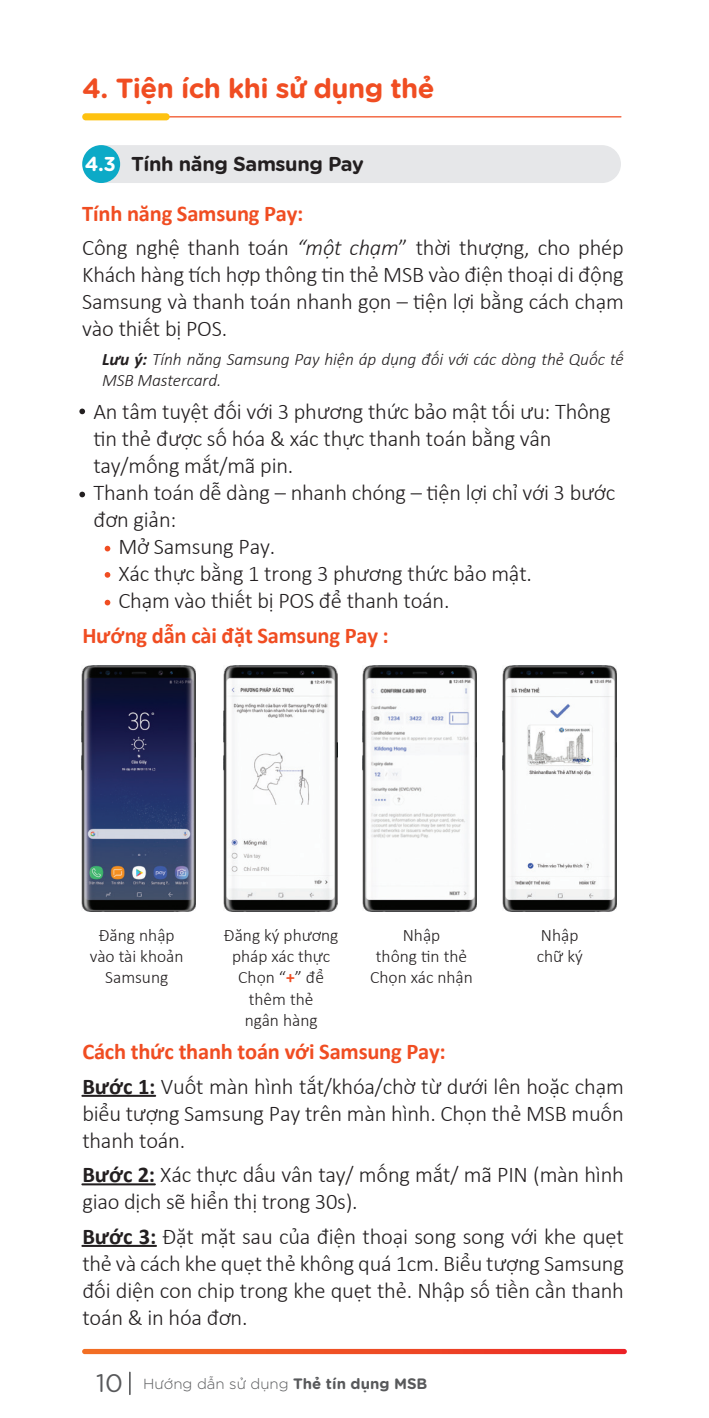
<style>
.page{position:relative;width:709px;height:1418px;background:#fff}
.page>*{position:absolute;margin:0;border:0;box-sizing:border-box;transform-origin:0 0}
.t1{font:700 27.5px "SVN Gotham Rounded";letter-spacing:-.02em;color:#f04d22}
.t2{font:300 22.5px/27px "Calibri";letter-spacing:-.01em;color:#231f20}
.t3{font:700 22.5px "Calibri";letter-spacing:-.01em;color:#f04d22}
.t4{font:700 20px "SVN Gotham Rounded";letter-spacing:-.02em;color:#231f20}
.t5{font:300 17.5px/21.2px "Calibri";color:#231f20;text-align:center}
.t6{font:italic 300 17.5px/21px "Calibri";letter-spacing:-.01em;color:#231f20}
.t7{font:300 15px "SVN Gotham Rounded";color:#58595b}
.s1{color:#fff}
.s2{font-weight:700;color:#f04d22}
.s3{font-style:italic}
.s4{font-weight:700}
.s5{font-weight:400;font-size:25px}
</style>
<div class="page">
<svg style="left:82px;top:1348px;width:545px;height:5px"></svg>
<hr style="left:137px;top:116px;width:484px;height:1px;background:#f04d22">
<div style="left:82px;top:113px;width:88px;height:7px;background:#fec210;border-radius:4px"></div>
<hr style="left:82px;top:1094px;width:73px;height:2px;background:#231f20">
<hr style="left:82px;top:1183px;width:73px;height:2px;background:#231f20">
<hr style="left:82px;top:1244px;width:74px;height:2px;background:#231f20">
<div style="left:82px;top:145px;width:539px;height:38px;background:#e6e7e9;border-radius:19px"></div>
<div style="left:82px;top:145px;width:38px;height:38px;background:#0caac7;border-radius:50%"></div>
<svg style="left:79px;top:408px;width:6px;height:6px"></svg>
<svg style="left:79px;top:491px;width:6px;height:6px"></svg>
<img style="left:82px;top:666px;width:114px;height:245px">
<img style="left:223px;top:666px;width:114px;height:245px">
<img style="left:362px;top:666px;width:115px;height:245px">
<img style="left:502px;top:666px;width:115px;height:245px">
<svg style="left:105px;top:572px;width:5px;height:5px"></svg>
<svg style="left:105px;top:546px;width:5px;height:5px"></svg>
<svg style="left:105px;top:599px;width:5px;height:6px"></svg>
<svg style="left:129px;top:1371px;width:2px;height:23px"></svg>
<p class="t1" style="left:82px;top:66px;width:354px">4. Tiện ích khi sử dụng thẻ</p>
<p class="t4" style="left:85px;top:148px;width:280px"><span class="s1">4.3</span> Tính năng Samsung Pay</p>
<p class="t2" style="left:82px;top:195px;width:543px;line-height:34.5px"><span class="s2">Tính năng Samsung Pay:<br></span>Công nghệ thanh toán <span class="s3">“một chạm</span>” thời thượng, cho phép</p>
<p class="t2" style="left:82px;top:261px;width:543px;text-align:justify">Khách hàng tích hợp thông tin thẻ MSB vào điện thoại di động Samsung và thanh toán nhanh gọn – tiện lợi bằng cách chạm vào thiết bị POS.</p>
<p class="t6" style="left:102px;top:348px;width:523px"><span class="s4">Lưu ý:</span> Tính năng Samsung Pay hiện áp dụng đối với các dòng thẻ Quốc tế<br>MSB Mastercard.</p>
<p class="t2" style="left:93px;top:397px;width:519px">An tâm tuyệt đối với 3 phương thức bảo mật tối ưu: Thông</p>
<p class="t2" style="left:93px;top:424px;width:460px">tin thẻ được số hóa &amp; xác thực thanh toán bằng vân</p>
<p class="t2" style="left:93px;top:451px;width:201px">tay/mống mắt/mã pin.</p>
<p class="t2" style="left:93px;top:478px;width:523px">Thanh toán dễ dàng – nhanh chóng – tiện lợi chỉ với 3 bước</p>
<p class="t2" style="left:93px;top:505px;width:84px">đơn giản:</p>
<p class="t2" style="left:118px;top:532px;width:158px">Mở Samsung Pay.</p>
<p class="t2" style="left:118px;top:559px;width:415px">Xác thực bằng 1 trong 3 phương thức bảo mật.</p>
<p class="t2" style="left:118px;top:586px;width:332px">Chạm vào thiết bị POS để thanh toán.</p>
<p class="t3" style="left:82px;top:621px;width:308px">Hướng dẫn cài đặt Samsung Pay :</p>
<p class="t5" style="left:90px;top:924px;width:95px">Đăng nhập vào tài khoản<br>Samsung</p>
<p class="t5" style="left:224px;top:924px;width:116px">Đăng ký phương pháp xác thực<br>Chọn “<span class="s2">+</span>” để thêm thẻ<br>ngân hàng</p>
<p class="t5" style="left:370px;top:924px;width:104px">Nhập<br>thông tin thẻ<br>Chọn xác nhận</p>
<p class="t5" style="left:536px;top:924px;width:48px;text-align:left">Nhập chữ ký</p>
<p class="t2" style="left:82px;top:1034px;width:543px;line-height:34.5px"><span class="s2">Cách thức thanh toán với Samsung Pay:<br></span><span class="s4">Bước 1:</span> Vuốt màn hình tắt/khóa/chờ từ dưới lên hoặc chạm</p>
<p class="t2" style="left:82px;top:1099px;width:543px">biểu tượng Samsung Pay trên màn hình. Chọn thẻ MSB muốn thanh toán.</p>
<p class="t2" style="left:82px;top:1161px;width:543px"><span class="s4">Bước 2:</span> Xác thực dấu vân tay/ mống mắt/ mã PIN (màn hình giao dịch sẽ hiển thị trong 30s).</p>
<p class="t2" style="left:82px;top:1222px;width:543px;text-align:justify"><span class="s4">Bước 3:</span> Đặt mặt sau của điện thoại song song với khe quẹt thẻ và cách khe quẹt thẻ không quá 1cm. Biểu tượng Samsung đối diện con chip trong khe quẹt thẻ. Nhập số tiền cần thanh toán &amp; in hóa đơn.</p>
<p class="t7" style="left:96px;top:1372px;width:333px"><span class="s5">10</span> Hướng dẫn sử dụng <span class="s4">Thẻ tín dụng MSB</span></p>
</div>
